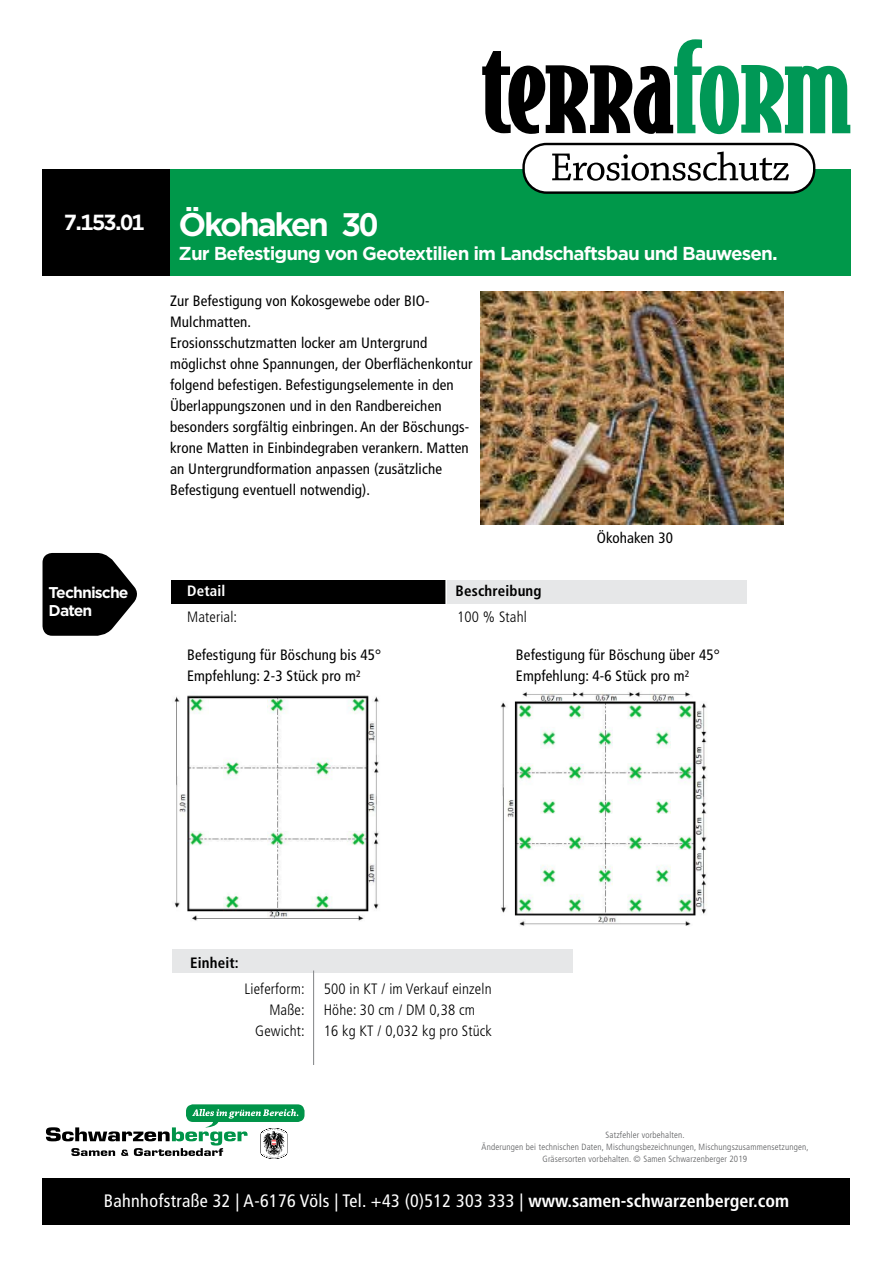
<style>
.page{position:relative;width:893px;height:1263px;background:#fff}
.page>*{position:absolute;margin:0;border:0;box-sizing:border-box;transform-origin:0 0}
.t1{font:700 31.35px "Gotham Office";letter-spacing:-.08em;color:#fff}
.t2{font:condensed 18px "Frutiger LT Std";letter-spacing:.02em;color:#fff}
.t3{font:700 18px "Gotham Office";letter-spacing:-.05em;color:#fff}
.t4{font:condensed 15px/21px "Frutiger LT Std";letter-spacing:.01em;color:#000}
.t5{font:300 condensed 15px "Frutiger LT Std";letter-spacing:.01em;color:#000}
.t6{font:700 condensed 15px "Frutiger LT Std";letter-spacing:.01em;color:#000}
.t7{font:700 15px/18px "Gotham Office";letter-spacing:-.06em;color:#fff}
.t8{font:700 condensed 15px "Frutiger LT Std";letter-spacing:.01em;color:#fff}
.t9{font:300 condensed 9px/12px "Frutiger LT Std";letter-spacing:.02em;color:#58595b;text-align:center}
.s1{font-weight:700}
</style>
<div class="page">
<div style="left:186px;top:1104px;width:119px;height:18px;background:#009449;border-radius:7px"></div>
<svg style="left:46px;top:1109px;width:252px;height:50px"></svg>
<div style="left:43px;top:170px;width:127px;height:106px;background:#000"></div>
<div style="left:170px;top:170px;width:680px;height:106px;background:#00984a"></div>
<div style="left:43px;top:1178px;width:807px;height:46px;background:#000"></div>
<div style="left:171px;top:580px;width:275px;height:23px;background:#000"></div>
<div style="left:446px;top:580px;width:301px;height:23px;background:#e6e7e8"></div>
<hr style="left:445px;top:579px;width:2px;height:25px;background:#fff">
<svg style="left:43px;top:553px;width:94px;height:83px;background:#272727"></svg>
<svg style="left:522px;top:143px;width:293px;height:51px;background:#161b18"></svg>
<div style="left:525px;top:145px;width:288px;height:46px;background:#fff;border-radius:22px"></div>
<svg style="left:552px;top:152px;width:237px;height:29px"></svg>
<svg style="left:482px;top:39px;width:368px;height:95px"></svg>
<div style="left:172px;top:949px;width:401px;height:23px;background:#e6e7e8"></div>
<hr style="left:313px;top:970px;width:1px;height:95px;background:#808285">
<img style="left:174px;top:695px;width:205px;height:226px">
<img style="left:500px;top:692px;width:207px;height:234px">
<img style="left:481px;top:292px;width:303px;height:232px">
<h1 class="t1" style="left:64px;top:203px;width:316px"><sup>7.153.01</sup> Ökohaken 30</h1>
<p class="t3" style="left:179px;top:241px;width:601px">Zur Befestigung von Geotextilien im Landschaftsbau und Bauwesen.</p>
<p class="t7" style="left:49px;top:583px;width:82px">Technische<br>Daten</p>
<p class="t4" style="left:170px;top:290px;width:304px">Zur Befestigung von Kokosgewebe oder BIO-Mulchmatten.<br>Erosionsschutzmatten locker am Untergrund möglichst ohne Spannungen, der Oberflächenkontur folgend befestigen. Befestigungselemente in den Überlappungszonen und in den Randbereichen besonders sorgfältig einbringen. An der Böschungs&shy;krone Matten in Einbindegraben verankern. Matten an Untergrundformation anpassen (zusätzliche Befestigung eventuell notwendig).</p>
<p class="t4" style="left:597px;top:527px;width:78px">Ökohaken 30</p>
<p class="t8" style="left:187px;top:582px;width:40px">Detail</p>
<p class="t6" style="left:456px;top:582px;width:87px">Beschreibung</p>
<p class="t5" style="left:187px;top:608px;width:52px">Material:</p>
<p class="t5" style="left:457px;top:608px;width:71px">100 % Stahl</p>
<p class="t4" style="left:187px;top:645px;width:196px">Befestigung für Böschung bis 45°<br>Empfehlung: 2-3 Stück pro m²</p>
<p class="t4" style="left:516px;top:645px;width:205px">Befestigung für Böschung über 45°<br>Empfehlung: 4-6 Stück pro m²</p>
<p class="t6" style="left:190px;top:954px;width:50px">Einheit:</p>
<p class="t5" style="left:245px;top:980px;width:62px">Lieferform:</p>
<p class="t5" style="left:324px;top:980px;width:169px">500 in KT / im Verkauf einzeln</p>
<p class="t5" style="left:269px;top:1001px;width:37px">Maße:</p>
<p class="t5" style="left:324px;top:1001px;width:153px">Höhe: 30 cm / DM 0,38 cm</p>
<p class="t5" style="left:255px;top:1022px;width:51px">Gewicht:</p>
<p class="t5" style="left:324px;top:1022px;width:170px">16 kg KT / 0,032 kg pro Stück</p>
<p class="t9" style="left:482px;top:1129px;width:328px">Satzfehler vorbehalten.<br>Änderungen bei technischen Daten, Mischungsbezeichnungen, Mischungszusammensetzungen,<br>Gräsersorten vorbehalten. © Samen Schwarzenberger 2019</p>
<p class="t2" style="left:104px;top:1190px;width:687px">Bahnhofstraße 32 | A-6176 Völs | Tel. +43 (0)512 303 333 | <span class="s1">www.samen-schwarzenberger.com</span></p>
</div>
